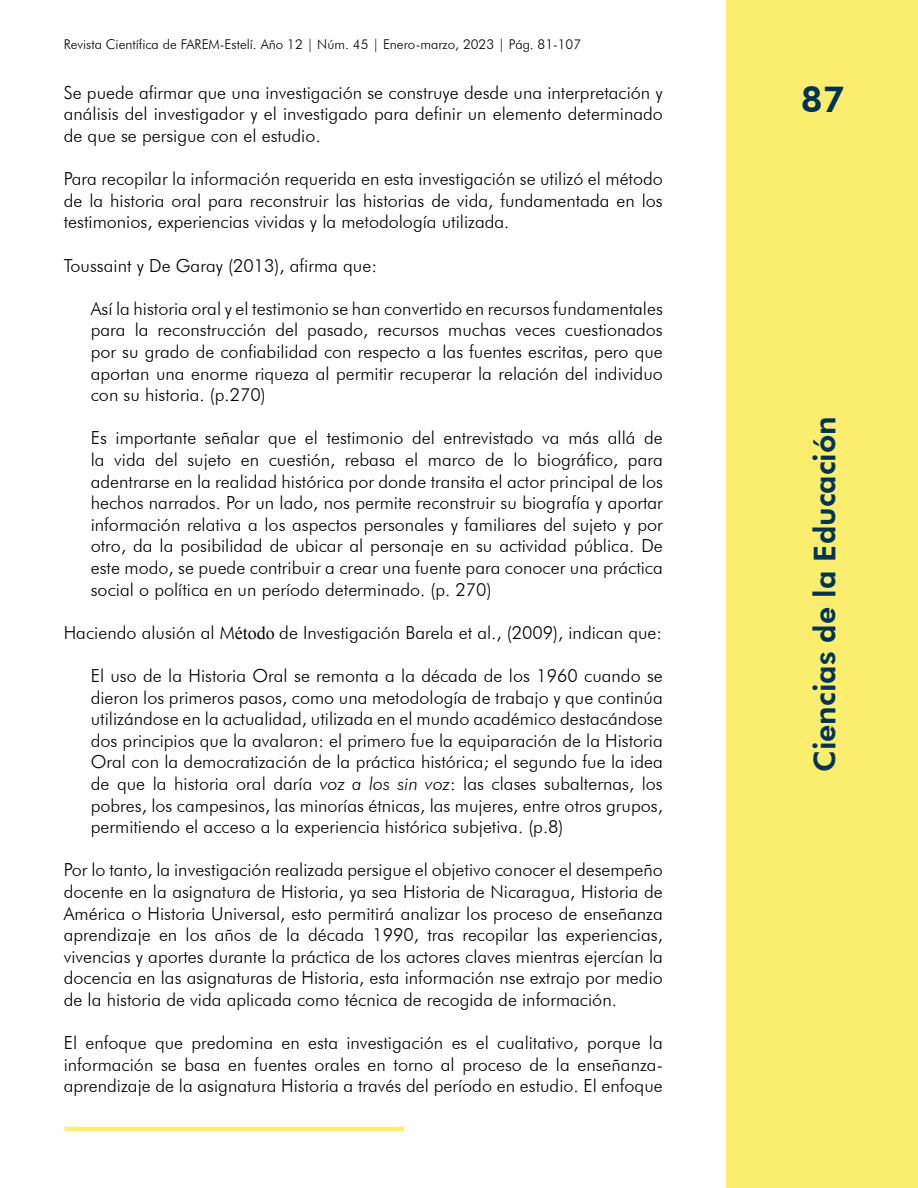
<style>
.page{position:relative;width:918px;height:1188px;background:#fff}
.page>*{position:absolute;margin:0;border:0;box-sizing:border-box;transform-origin:0 0}
.t1{font:800 36px "Futura BT";color:#003457}
.t2{font:800 30px "Futura BT";color:#003457}
.t3{font:300 18px/21.6px "Futura BT";color:#000;text-align:justify}
.t4{font:300 13.5px "Futura BT";color:#000}
.s1{font-family:"Times New Roman";font-weight:400}
.s2{font-style:italic}
</style>
<div class="page">
<div style="left:727px;top:0;width:191px;height:1188px;background:#fbee6e"></div>
<hr style="left:64px;top:1127px;width:340px;height:4px;background:#fbee6e">
<p class="t4" style="left:64px;top:36px;width:519px">Revista Científica de FAREM-Estelí. Año 12 | Núm. 45 | Enero-marzo, 2023 | Pág. 81-107</p>
<p class="t3" style="left:64px;top:81px;width:601px">Se puede afirmar que una investigación se construye desde una interpretación y análisis del investigador y el investigado para definir un elemento determinado de que se persigue con el estudio.</p>
<p class="t3" style="left:64px;top:168px;width:601px">Para recopilar la información requerida en esta investigación se utilizó el método de la historia oral para reconstruir las historias de vida, fundamentada en los testimonios, experiencias vividas y la metodología utilizada.</p>
<p class="t3" style="left:64px;top:254px;width:315px">Toussaint y De Garay (2013), afirma que:</p>
<p class="t3" style="left:91px;top:297px;width:574px">Así la historia oral y el testimonio se han convertido en recursos fundamentales para la reconstrucción del pasado, recursos muchas veces cuestionados por su grado de confiabilidad con respecto a las fuentes escritas, pero que aportan una enorme riqueza al permitir recuperar la relación del individuo con su historia. (p.270)</p>
<p class="t3" style="left:91px;top:427px;width:574px">Es importante señalar que el testimonio del entrevistado va más allá de la vida del sujeto en cuestión, rebasa el marco de lo biográfico, para adentrarse en la realidad histórica por donde transita el actor principal de los hechos narrados. Por un lado, nos permite reconstruir su biografía y aportar información relativa a los aspectos personales y familiares del sujeto y por otro, da la posibilidad de ubicar al personaje en su actividad pública. De este modo, se puede contribuir a crear una fuente para conocer una práctica social o política en un período determinado. (p. 270)</p>
<p class="t3" style="left:64px;top:621px;width:600px">Haciendo alusión al M<span class="s1">étodo</span> de Investigación Barela et al., (2009), indican que:</p>
<p class="t3" style="left:91px;top:665px;width:574px">El uso de la Historia Oral se remonta a la década de los 1960 cuando se dieron los primeros pasos, como una metodología de trabajo y que continúa utilizándose en la actualidad, utilizada en el mundo académico destacándose dos principios que la avalaron: el primero fue la equiparación de la Historia Oral con la democratización de la práctica histórica; el segundo fue la idea de que la historia oral daría <span class="s2">voz a los sin voz</span>: las clases subalternas, los pobres, los campesinos, las minorías étnicas, las mujeres, entre otros grupos, permitiendo el acceso a la experiencia histórica subjetiva. (p.8)</p>
<p class="t3" style="left:64px;top:859px;width:601px">Por lo tanto, la investigación realizada persigue el objetivo conocer el desempeño docente en la asignatura de Historia, ya sea Historia de Nicaragua, Historia de América o Historia Universal, esto permitirá analizar los proceso de enseñanza aprendizaje en los años de la década 1990, tras recopilar las experiencias, vivencias y aportes durante la práctica de los actores claves mientras ejercían la docencia en las asignaturas de Historia, esta información nse extrajo por medio de la historia de vida aplicada como técnica de recogida de información.</p>
<p class="t3" style="left:64px;top:1032px;width:601px">El enfoque que predomina en esta investigación es el cualitativo, porque la información se basa en fuentes orales en torno al proceso de la enseñanza&shy;aprendizaje de la asignatura Historia a través del período en estudio. El enfoque</p>
<h1 class="t1" style="left:801px;top:78px;width:46px">87</h1>
<h2 class="t2" style="left:807px;top:772px;width:357px;rotate:-90deg">Ciencias de la Educación</h2>
</div>
